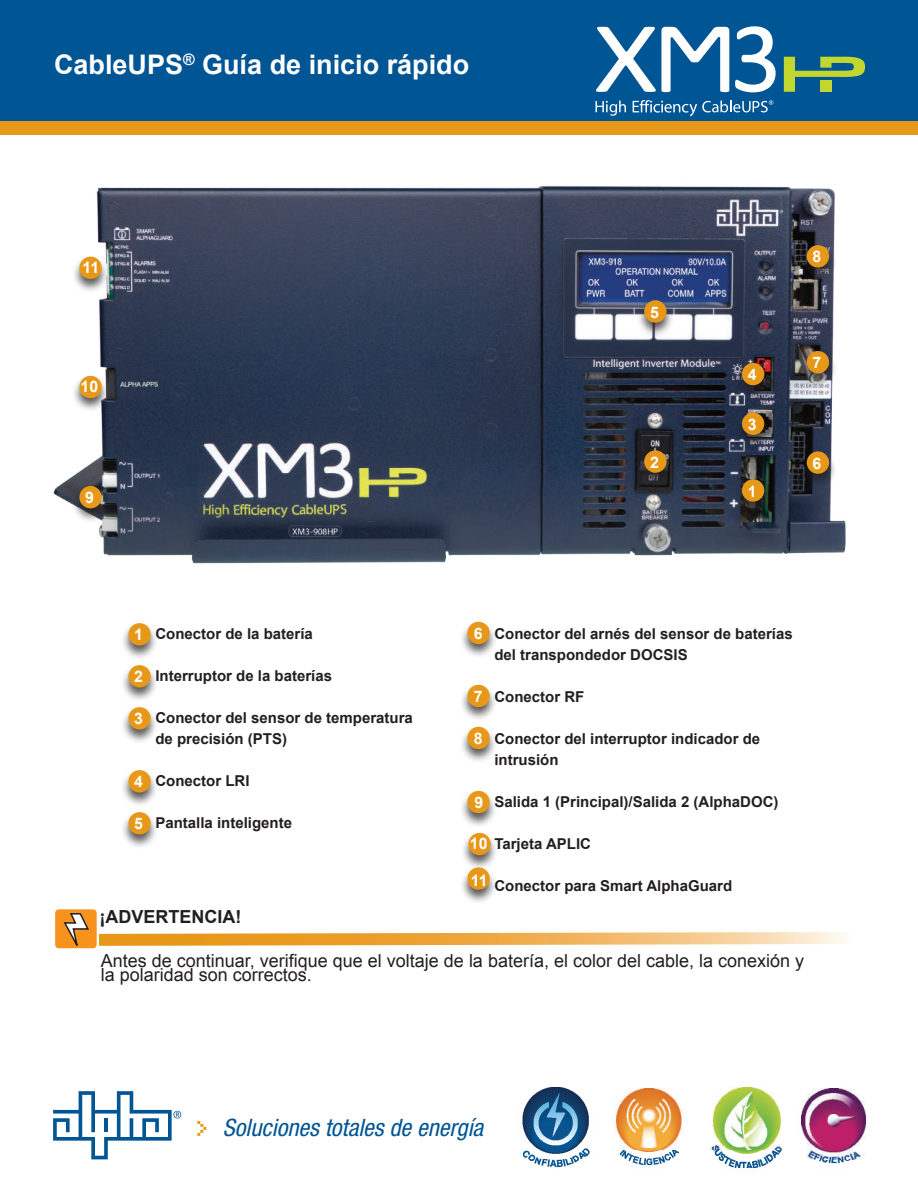
<style>
.page{position:relative;width:918px;height:1188px;background:#fff}
.page>*{position:absolute;margin:0;border:0;box-sizing:border-box;transform-origin:0 0}
.t1{font:700 27px "Arial";color:#fff}
.t2{font:italic condensed 24px "Helvetica Neue LT Std";color:#005595}
.t3{font:18px/13.5px "Arial";color:#231f20}
.t4{font:700 18px "Arial";color:#231f20}
.t5{font:700 15.9px "Arial";color:#fff}
.t6{font:700 15px/21px "Arial";color:#231f20}
.s1{font-size:15.9px;color:#fff}
</style>
<div class="page">
<svg style="left:53px;top:1091px;width:128px;height:68px"></svg>
<svg style="left:197px;top:1121px;width:9px;height:15px"></svg>
<div style="left:0;top:0;width:918px;height:121px;background:#005595"></div>
<svg style="left:735px;top:26px;width:41px;height:66px"></svg>
<svg style="left:596px;top:27px;width:133px;height:65px"></svg>
<svg style="left:596px;top:100px;width:30px;height:16px"></svg>
<svg style="left:633px;top:100px;width:140px;height:16px"></svg>
<svg style="left:784px;top:57px;width:81px;height:35px"></svg>
<div style="left:0;top:122px;width:918px;height:13px;background:#e89818"></div>
<div style="left:56px;top:910px;width:40px;height:38px;background:#f7931d;border-radius:3px"></div>
<div style="left:55px;top:909px;width:42px;height:39px;border:2px solid #f7931d;border-radius:3px"></div>
<svg style="left:62px;top:912px;width:783px;height:37px"></svg>
<div style="left:121px;top:622px;width:37px;height:38px;background:#231f20;opacity:.75"></div>
<div style="left:128px;top:623px;width:23px;height:23px;background:#e89818;border-radius:50%"></div>
<div style="left:121px;top:664px;width:37px;height:38px;background:#231f20;opacity:.75"></div>
<div style="left:128px;top:665px;width:23px;height:23px;background:#e89818;border-radius:50%"></div>
<div style="left:121px;top:706px;width:37px;height:38px;background:#231f20;opacity:.75"></div>
<div style="left:128px;top:707px;width:23px;height:23px;background:#e89818;border-radius:50%"></div>
<div style="left:121px;top:769px;width:37px;height:38px;background:#231f20;opacity:.75"></div>
<div style="left:128px;top:770px;width:23px;height:23px;background:#e89818;border-radius:50%"></div>
<div style="left:121px;top:811px;width:37px;height:38px;background:#231f20;opacity:.75"></div>
<div style="left:128px;top:812px;width:23px;height:23px;background:#e89818;border-radius:50%"></div>
<div style="left:460px;top:621px;width:37px;height:38px;background:#231f20;opacity:.75"></div>
<div style="left:467px;top:622px;width:23px;height:22px;background:#e89818;border-radius:50%"></div>
<div style="left:460px;top:684px;width:37px;height:38px;background:#231f20;opacity:.75"></div>
<div style="left:467px;top:685px;width:23px;height:22px;background:#e89818;border-radius:50%"></div>
<div style="left:460px;top:726px;width:37px;height:38px;background:#231f20;opacity:.75"></div>
<div style="left:467px;top:727px;width:23px;height:22px;background:#e89818;border-radius:50%"></div>
<div style="left:460px;top:790px;width:37px;height:38px;background:#231f20;opacity:.75"></div>
<div style="left:467px;top:791px;width:23px;height:22px;background:#e89818;border-radius:50%"></div>
<div style="left:461px;top:832px;width:38px;height:38px;background:#231f20;opacity:.75"></div>
<div style="left:468px;top:833px;width:23px;height:22px;background:#e89818;border-radius:50%"></div>
<div style="left:460px;top:866px;width:37px;height:38px;background:#231f20;opacity:.75"></div>
<div style="left:467px;top:867px;width:23px;height:23px;background:#e89818;border-radius:50%"></div>
<img style="left:53px;top:185px;width:793px;height:379px">
<div style="left:72px;top:256px;width:37px;height:37px;background:#231f20;opacity:.75"></div>
<div style="left:79px;top:257px;width:23px;height:22px;background:#e89818;border-radius:50%"></div>
<div style="left:72px;top:375px;width:37px;height:38px;background:#231f20;opacity:.75"></div>
<div style="left:79px;top:376px;width:23px;height:22px;background:#e89818;border-radius:50%"></div>
<div style="left:734px;top:478px;width:38px;height:38px;background:#231f20;opacity:.75"></div>
<div style="left:742px;top:479px;width:22px;height:23px;background:#e89818;border-radius:50%"></div>
<div style="left:734px;top:412px;width:38px;height:37px;background:#231f20;opacity:.75"></div>
<div style="left:742px;top:413px;width:22px;height:22px;background:#e89818;border-radius:50%"></div>
<div style="left:734px;top:362px;width:38px;height:38px;background:#231f20;opacity:.75"></div>
<div style="left:742px;top:363px;width:22px;height:22px;background:#e89818;border-radius:50%"></div>
<div style="left:799px;top:244px;width:38px;height:38px;background:#231f20;opacity:.75"></div>
<div style="left:807px;top:245px;width:22px;height:23px;background:#e89818;border-radius:50%"></div>
<div style="left:799px;top:450px;width:38px;height:38px;background:#231f20;opacity:.75"></div>
<div style="left:807px;top:451px;width:22px;height:23px;background:#e89818;border-radius:50%"></div>
<div style="left:799px;top:350px;width:38px;height:38px;background:#231f20;opacity:.75"></div>
<div style="left:807px;top:351px;width:22px;height:22px;background:#e89818;border-radius:50%"></div>
<div style="left:72px;top:485px;width:37px;height:38px;background:#231f20;opacity:.75"></div>
<div style="left:79px;top:486px;width:23px;height:22px;background:#e89818;border-radius:50%"></div>
<div style="left:637px;top:299px;width:37px;height:38px;background:#231f20;opacity:.75"></div>
<div style="left:644px;top:300px;width:23px;height:23px;background:#e89818;border-radius:50%"></div>
<div style="left:637px;top:449px;width:37px;height:38px;background:#231f20;opacity:.75"></div>
<div style="left:644px;top:450px;width:23px;height:23px;background:#e89818;border-radius:50%"></div>
<img style="left:522px;top:1088px;width:68px;height:80px">
<img style="left:615px;top:1088px;width:68px;height:78px">
<img style="left:709px;top:1087px;width:74px;height:81px">
<img style="left:801px;top:1088px;width:64px;height:76px">
<h1 class="t1" style="left:54px;top:47px;width:417px">CableUPS<sup>®</sup> Guía de inicio rápido</h1>
<p class="t5" style="left:83px;top:256px;width:18px">11</p>
<p class="t5" style="left:81px;top:376px;width:19px">10</p>
<p class="t5" style="left:85px;top:487px;width:10px">9</p>
<p class="t5" style="left:650px;top:301px;width:10px">5</p>
<p class="t5" style="left:650px;top:451px;width:10px">2</p>
<p class="t5" style="left:748px;top:364px;width:10px">4</p>
<p class="t5" style="left:748px;top:414px;width:10px">3</p>
<p class="t5" style="left:748px;top:480px;width:10px">1</p>
<p class="t5" style="left:813px;top:246px;width:10px">8</p>
<p class="t5" style="left:813px;top:352px;width:10px">7</p>
<p class="t5" style="left:813px;top:453px;width:10px">6</p>
<p class="t6" style="left:134px;top:624px;width:180px"><span class="s1">1</span> Conector de la batería</p>
<p class="t6" style="left:134px;top:666px;width:199px"><span class="s1">2</span> Interruptor de la baterías</p>
<p class="t6" style="left:155px;top:708px;width:259px;text-indent:-21px"><span class="s1">3</span> Conector del sensor de temperatura de precisión (PTS)</p>
<p class="t6" style="left:134px;top:771px;width:117px"><span class="s1">4</span> Conector LRI</p>
<p class="t6" style="left:134px;top:813px;width:159px"><span class="s1">5</span> Pantalla inteligente</p>
<p class="t4" style="left:99px;top:905px;width:143px">¡ADVERTENCIA!</p>
<p class="t6" style="left:494px;top:624px;width:300px;text-indent:-21px"><span class="s1">6</span> Conector del arnés del sensor de baterías del transpondedor DOCSIS</p>
<p class="t6" style="left:474px;top:687px;width:112px"><span class="s1">7</span> Conector RF</p>
<p class="t6" style="left:494px;top:729px;width:267px;text-indent:-21px"><span class="s1">8</span> Conector del interruptor indicador de intrusión</p>
<p class="t6" style="left:474px;top:792px;width:306px"><span class="s1">9</span> Salida 1 (Principal)/Salida 2 (AlphaDOC)</p>
<p class="t6" style="left:470px;top:834px;width:123px"><span class="s1">10</span> Tarjeta APLIC</p>
<p class="t6" style="left:471px;top:876px;width:263px"><sup>11</sup> Conector para Smart AlphaGuard</p>
<p class="t3" style="left:101px;top:954px;width:705px">Antes de continuar, verifique que el voltaje de la batería, el color del cable, la conexión y la polaridad son correctos.</p>
<h2 class="t2" style="left:223px;top:1114px;width:262px">Soluciones totales de energía</h2>
</div>
